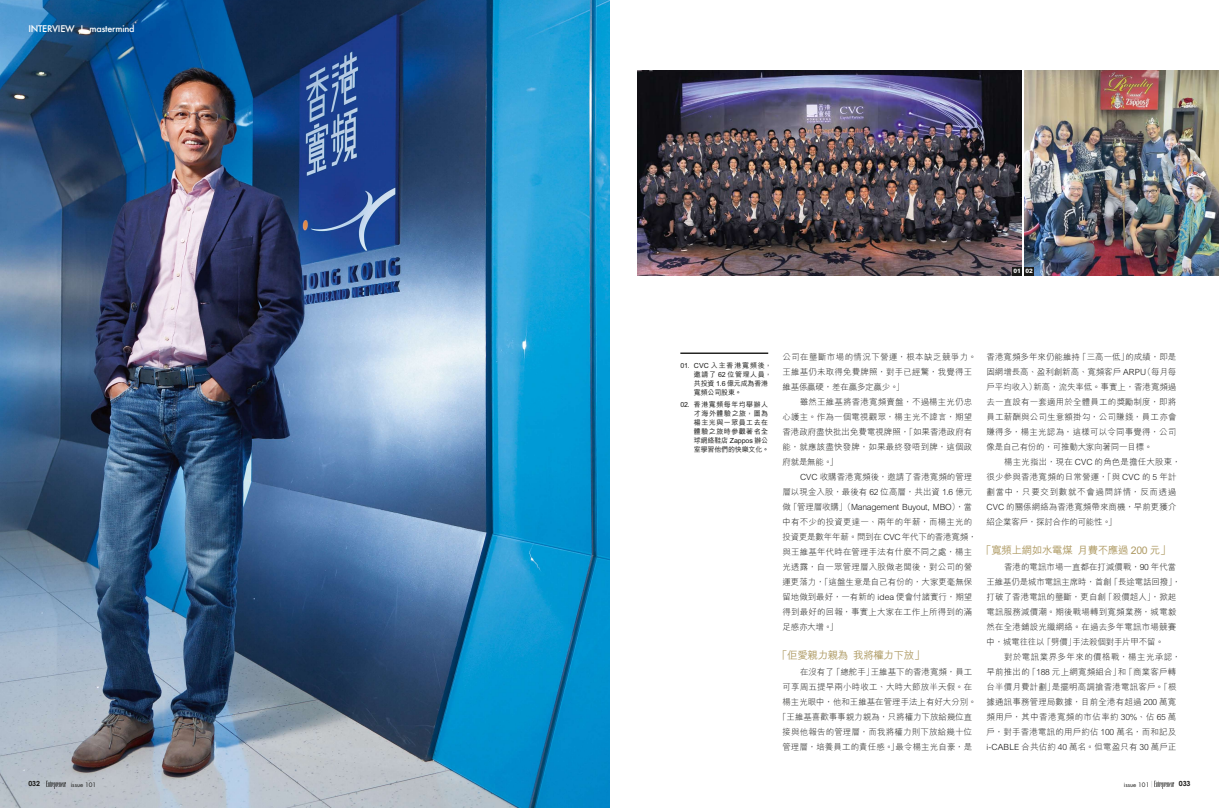
<style>
.page{position:relative;width:1219px;height:808px;background:#fff}
.page>*{position:absolute;margin:0;border:0;box-sizing:border-box;transform-origin:0 0}
.t1{font:500 10.5px "M Hei HK";letter-spacing:-.035em;color:#ae9a63}
.t2{font:500 9px "Futura";letter-spacing:-.025em;color:#fff}
.t3{font:300 8.5px/15px "M Hei HK";letter-spacing:.015em;color:#1a1a18}
.t4{font:300 8.5px "M Hei HK";letter-spacing:-.005em;color:#1a1a18}
.t5{font:500 7px/9px "M Hei HK";letter-spacing:.07em;color:#1a1a18}
.t6{font:500 7px/9px "M Hei HK";letter-spacing:-.005em;color:#1a1a18}
.t7{font:700 7px "Century Gothic";color:#1a1a18}
.t8{font:6px "Futura Std";color:#1a1a18}
.t9{font:800 6px "M Hei HK";color:#fff}
.s1{font-family:"Century Gothic";font-size:7px;color:#c5c6c6}
</style>
<div class="page">
<img style="left:0;top:0;width:609px;height:808px">
<svg style="left:46px;top:781px;width:20px;height:8px"></svg>
<svg style="left:1154px;top:781px;width:20px;height:8px"></svg>
<img style="left:638px;top:71px;width:384px;height:205px">
<img style="left:1025px;top:71px;width:194px;height:205px">
<hr style="left:680px;top:352px;width:88px;height:2px;background:#1a1a18">
<div style="left:1012px;top:267px;width:10px;height:9px;background:#1a1a18"></div>
<div style="left:1025px;top:267px;width:9px;height:9px;background:#1a1a18"></div>
<p class="t2" style="left:28px;top:23px;width:108px">INTERVIEW | mastermind</p>
<p class="t9" style="left:1013px;top:267px;width:21px">01 02</p>
<p class="t6" style="left:694px;top:360px;width:79px;text-indent:-14px">01. CVC 入主香港寬頻後，邀請了 62 位管理人員，共投資 1.6 億元成為香港寬頻公司股東。</p>
<p class="t5" style="left:694px;top:399px;width:77px;text-indent:-14px">02. 香港寬頻每年均舉辦人才海外體驗之旅，圖為楊主光與一眾員工去在體驗之旅時參觀著名全球網絡鞋店 Zappos 辦公室學習他們的快樂文化。</p>
<p class="t3" style="left:782px;top:349px;width:196px">公司在壟斷市場的情況下營運，根本缺乏競爭力。王維基仍未取得免費牌照，對手已經驚，我覺得王維基係贏硬，差在贏多定贏少。」</p>
<p class="t3" style="left:782px;top:394px;width:191px;text-align:justify;text-indent:18px">雖然王維基將香港寬頻賣盤，不過楊主光仍忠心護主。作為一個電視觀眾，楊主光不諱言，期望香港政府盡快批出免費電視牌照，「如果香港政府有能，就應該盡快發牌，如果最終發唔到牌，這個政府就是無能。」</p>
<p class="t3" style="left:782px;top:469px;width:196px;text-indent:18px">CVC 收購香港寬頻後，邀請了香港寬頻的管理層以現金入股，最後有 62 位高層，共出資 1.6 億元做「管理層收購」（Management Buyout, MBO），當中有不少的投資更達一、兩年的年薪，而楊主光的投資更是數年年薪。問到在 CVC 年代下的香港寬頻，與王維基年代時在管理手法有什麼不同之處，楊主光透露，自一眾管理層入股做老闆後，對公司的營運更落力，「這盤生意是自己有份的，大家更毫無保留地做到最好，一有新的 idea 便會付諸實行，期望得到最好的回報，事實上大家在工作上所得到的滿足感亦大增。」</p>
<p class="t1" style="left:777px;top:647px;width:149px">「佢愛親力親為 我將權力下放」</p>
<p class="t4" style="left:800px;top:666px;width:174px">在沒有了「總舵手」王維基下的香港寬頻，員工</p>
<p class="t3" style="left:782px;top:679px;width:191px">可享周五提早兩小時收工、大時大節放半天假。在</p>
<p class="t4" style="left:782px;top:696px;width:196px">楊主光眼中，他和王維基在管理手法上有好大分別。</p>
<p class="t4" style="left:778px;top:711px;width:196px">「王維基喜歡事事親力親為，只將權力下放給幾位直</p>
<p class="t3" style="left:782px;top:724px;width:191px">接與他報告的管理層，而我將權力則下放給幾十位</p>
<p class="t3" style="left:782px;top:739px;width:191px">管理層，培養員工的責任感。」最令楊主光自豪，是</p>
<p class="t3" style="left:986px;top:349px;width:191px;text-align:justify">香港寬頻多年來仍能維持「三高一低」的成績，即是固網增長高、盈利創新高、寬頻客戶 ARPU（每月每戶平均收入）新高，流失率低。事實上，香港寬頻過去一直設有一套適用於全體員工的獎勵制度，即將員工薪酬與公司生意額掛勾，公司賺錢，員工亦會賺得多，楊主光認為，這樣可以令同事覺得，公司像是自己有份的，可推動大家向著同一目標。</p>
<p class="t3" style="left:986px;top:454px;width:196px;text-indent:18px">楊主光指出，現在 CVC 的角色是擔任大股東，很少參與香港寬頻的日常營運，「與 CVC 的 5 年計劃當中，只要交到數就不會過問詳情，反而透過<br>CVC 的關係網絡為香港寬頻帶來商機，早前更獲介紹企業客戶，探討合作的可能性。」</p>
<p class="t1" style="left:981px;top:542px;width:191px">「寬頻上網如水電煤 月費不應過 200 元」</p>
<p class="t3" style="left:986px;top:559px;width:196px;text-indent:18px">香港的電訊市場一直都在打減價戰，90 年代當王維基仍是城市電訊主席時，首創「長途電話回撥」，打破了香港電訊的壟斷，更自創「殺價超人」，掀起電訊服務減價潮。期後戰場轉到寬頻業務，城電毅然在全港鋪設光纖網絡。在過去多年電訊市場競賽中，城電往往以「劈價」手法殺個對手片甲不留。</p>
<p class="t3" style="left:986px;top:649px;width:196px;text-indent:18px">對於電訊業界多年來的價格戰，楊主光承認，早前推出的「188 元上網寬頻組合」和「商業客戶轉台半價月費計劃」是擺明高調搶香港電訊客戶。「根據通訊事務管理局數據，目前全港有超過 200 萬寬頻用戶，其中香港寬頻的市佔率約 30%、佔 65 萬戶，對手香港電訊的用戶約佔 100 萬名，而和記及i-CABLE 合共佔約 40 萬名。但電盈只有 30 萬戶正</p>
<p class="t7" style="left:28px;top:779px;width:13px">032</p>
<p class="t8" style="left:66px;top:781px;width:32px"><span class="s1">|</span>issue 101</p>
<p class="t8" style="left:1124px;top:781px;width:32px">issue 101<span class="s1">|</span></p>
<p class="t7" style="left:1179px;top:779px;width:13px">033</p>
</div>
